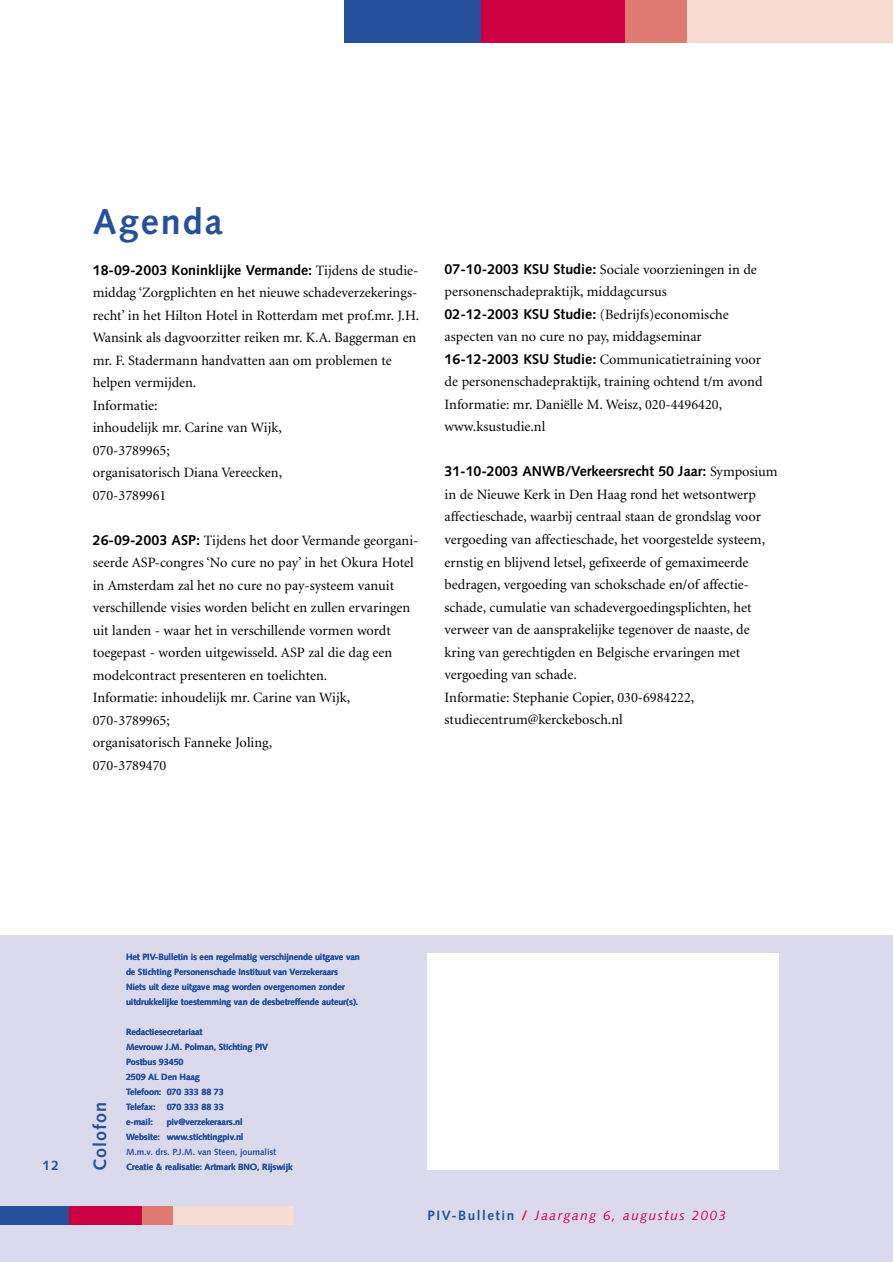
<style>
.page{position:relative;width:893px;height:1262px;background:#fff}
.page>*{position:absolute;margin:0;border:0;box-sizing:border-box;transform-origin:0 0}
.t1{font:700 36px "Syntax";letter-spacing:.055em;color:#26509b}
.t2{font:700 18px "Syntax";letter-spacing:.055em;color:#26509b}
.t3{font:14.25px/22.5px "Minion";color:#000}
.t4{font:700 14.25px "Syntax";letter-spacing:-.005em;color:#000}
.t5{font:italic 13.5px "Syntax";letter-spacing:.11em;color:#cd0044}
.t6{font:700 13.5px "Syntax";color:#26509b}
.t7{font:700 9px/15px "Syntax";letter-spacing:-.01em;color:#26509b}
.s1{font-family:"Minion";font-weight:400}
.s2{font-family:"Syntax";font-weight:700}
.s3{font-weight:700;font-style:normal;color:#26509b}
.s4{font-weight:700;font-style:normal}
</style>
<div class="page">
<div style="left:0;top:935px;width:892px;height:326px;background:#dbdaec"></div>
<div style="left:427px;top:953px;width:352px;height:216px;background:#fff"></div>
<div style="left:0;top:1206px;width:69px;height:18px;background:#26509b"></div>
<div style="left:69px;top:1206px;width:73px;height:18px;background:#cd0044"></div>
<div style="left:142px;top:1206px;width:34px;height:18px;background:#df7a73"></div>
<div style="left:174px;top:1206px;width:120px;height:18px;background:#f8dcd4"></div>
<div style="left:344px;top:0;width:137px;height:43px;background:#26509b"></div>
<div style="left:481px;top:0;width:144px;height:43px;background:#cd0044"></div>
<div style="left:625px;top:0;width:66px;height:43px;background:#df7a73"></div>
<div style="left:687px;top:0;width:205px;height:43px;background:#f8dcd4"></div>
<h1 class="t1" style="left:93px;top:207px;width:132px">Agenda</h1>
<p class="t4" style="left:93px;top:264px;width:327px">18-09-2003 Koninklijke Vermande: <span class="s1">Tijdens de studie-</span></p>
<p class="t3" style="left:93px;top:282px;width:328px">middag ‘Zorgplichten en het nieuwe schadeverzekerings&shy;recht’ in het Hilton Hotel in Rotterdam met prof.mr. J.H.<br>Wansink als dagvoorzitter reiken mr. K.A. Baggerman en mr. F. Stadermann handvatten aan om problemen te helpen vermijden.<br>Informatie:<br>inhoudelijk mr. Carine van Wijk,<br>070-3789965;<br>organisatorisch Diana Vereecken,<br>070-3789961</p>
<p class="t3" style="left:93px;top:530px;width:327px"><span class="s2">26-09-2003 ASP:</span> Tijdens het door Vermande georgani&shy;seerde ASP-congres ‘No cure no pay’ in het Okura Hotel in Amsterdam zal het no cure no pay-systeem vanuit verschillende visies worden belicht en zullen ervaringen uit landen - waar het in verschillende vormen wordt toegepast - worden uitgewisseld. ASP zal die dag een modelcontract presenteren en toelichten.<br>Informatie: inhoudelijk mr. Carine van Wijk, 070-3789965;<br>organisatorisch Fanneke Joling,<br>070-3789470</p>
<p class="t3" style="left:444px;top:259px;width:319px"><span class="s2">07-10-2003 KSU Studie:</span> Sociale voorzieningen in de personenschadepraktijk, middagcursus<br><span class="s2">02-12-2003 KSU Studie:</span> (Bedrijfs)economische aspecten van no cure no pay, middagseminar <span class="s2">16-12-2003 KSU Studie:</span> Communicatietraining voor de personenschadepraktijk, training ochtend t/m avond Informatie: mr. Daniëlle M. Weisz, 020-4496420, www.ksustudie.nl</p>
<p class="t4" style="left:444px;top:466px;width:334px">31-10-2003 ANWB/Verkeersrecht 50 Jaar: <span class="s1">Symposium</span></p>
<p class="t3" style="left:444px;top:484px;width:322px">in de Nieuwe Kerk in Den Haag rond het wetsontwerp affectieschade, waarbij centraal staan de grondslag voor vergoeding van affectieschade, het voorgestelde systeem, ernstig en blijvend letsel, gefixeerde of gemaximeerde bedragen, vergoeding van schokschade en/of affectie&shy;schade, cumulatie van schadevergoedingsplichten, het verweer van de aansprakelijke tegenover de naaste, de kring van gerechtigden en Belgische ervaringen met vergoeding van schade.<br>Informatie: Stephanie Copier, 030-6984222, studiecentrum@kerckebosch.nl</p>
<p class="t6" style="left:43px;top:1160px;width:18px">12</p>
<p class="t2" style="left:92px;top:1170px;width:71px;rotate:-90deg">Colofon</p>
<p class="t7" style="left:126px;top:950px;width:235px">Het PIV-Bulletin is een regelmatig verschijnende uitgave van de Stichting Personenschade Instituut van Verzekeraars Niets uit deze uitgave mag worden overgenomen zonder uitdrukkelijke toestemming van de desbetreffende auteur(s).</p>
<p class="t7" style="left:126px;top:1025px;width:144px">Redactiesecretariaat<br>Mevrouw J.M. Polman, Stichting PIV<br>Postbus 93450<br>2509 AL Den Haag<br>Telefoon: 070 333 88 73<br>Telefax: 070 333 88 33<br>e-mail:</p>
<p class="t7" style="left:126px;top:1115px;width:168px;text-indent:41px">piv@verzekeraars.nl<br>Website: www.stichtingpiv.nl<br>M.m.v. drs. P.J.M. van Steen, journalist Creatie &amp; realisatie: Artmark BNO, Rijswijk</p>
<p class="t5" style="left:427px;top:1210px;width:300px"><span class="s3">PIV-Bulletin</span> <span class="s4">/</span> Jaargang 6, augustus 2003</p>
</div>
